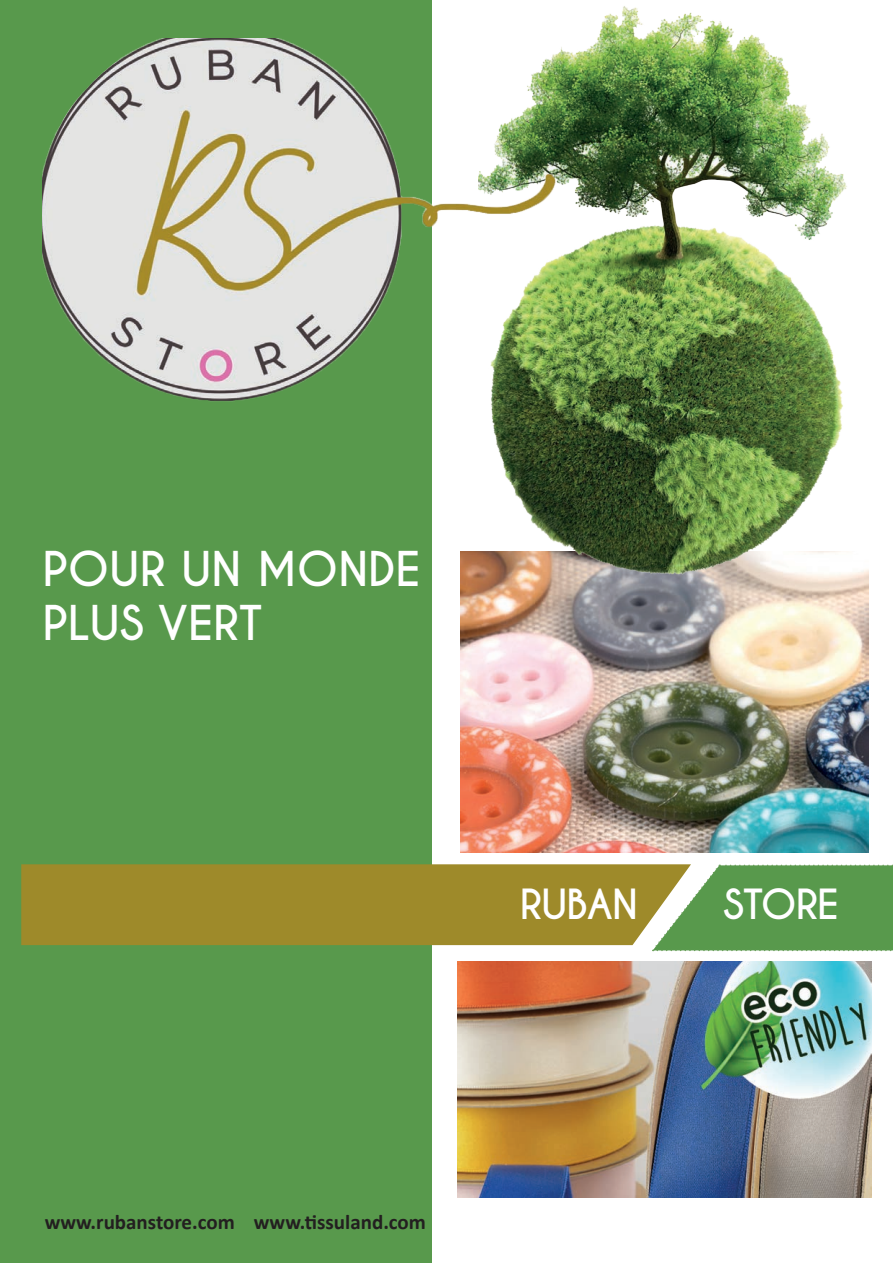
<style>
.page{position:relative;width:893px;height:1263px;background:#fff}
.page>*{position:absolute;margin:0;border:0;box-sizing:border-box;transform-origin:0 0}
.t1{font:700 45px/54px "Caviar Dreams";color:#fff}
.t2{font:700 39px "Caviar Dreams";letter-spacing:-.025em;color:#fff}
.t3{font:700 21px "Calibri";color:#231f20}
</style>
<div class="page">
<div style="left:652px;top:865px;width:241px;height:86px;background:#58994c"></div>
<div style="left:0;top:0;width:431px;height:1263px;background:#58994c"></div>
<div style="left:21px;top:864px;width:670px;height:81px;background:#9e8a2a"></div>
<img style="left:460px;top:551px;width:408px;height:302px">
<img style="left:457px;top:961px;width:415px;height:236px">
<img style="left:478px;top:6px;width:391px;height:625px">
<img style="left:43px;top:38px;width:518px;height:376px">
<h1 class="t1" style="left:43px;top:544px;width:379px">POUR UN MONDE<br>PLUS VERT</h1>
<h2 class="t2" style="left:520px;top:880px;width:120px">RUBAN</h2>
<h2 class="t2" style="left:723px;top:880px;width:117px">STORE</h2>
<p class="t3" style="left:45px;top:1207px;width:383px">www.rubanstore.com www.tissuland.com</p>
</div>
